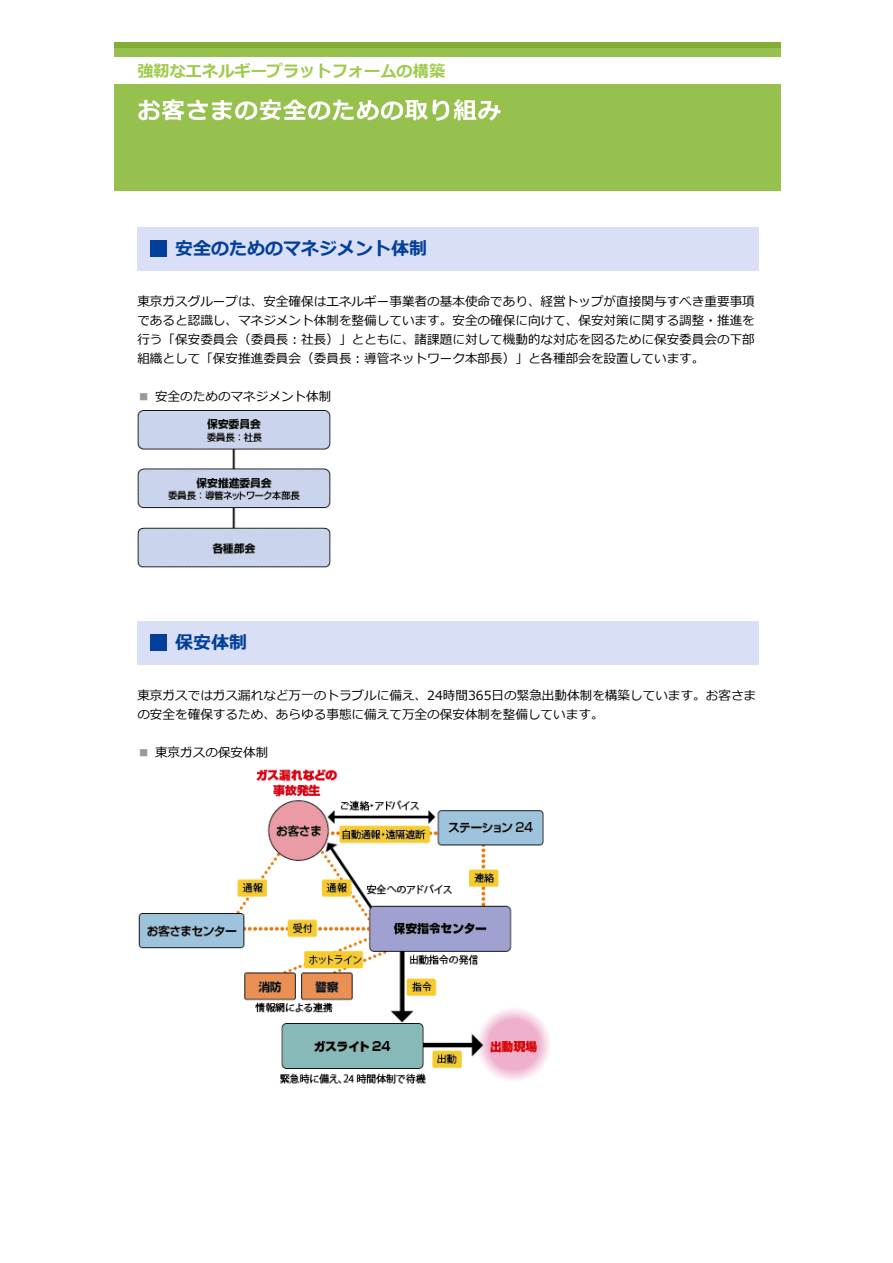
<style>
.page{position:relative;width:893px;height:1263px;background:#fff}
.page>*{position:absolute;margin:0;border:0;box-sizing:border-box;transform-origin:0 0}
.t1{font:700 18px "Meiryo";color:#023f98}
.t2{font:700 16.2px "Meiryo";color:#9ecb4c}
.t3{font:12.6px/18.9px "Meiryo";color:#000;text-align:justify}
.s1{color:#9a9a9a}
</style>
<div class="page">
<div style="left:115px;top:42px;width:666px;height:149px;background:#97c14f"></div>
<div style="left:137px;top:227px;width:621px;height:43px;background:#d9dff7"></div>
<img style="left:151px;top:241px;width:16px;height:16px">
<div style="left:137px;top:621px;width:621px;height:43px;background:#d9dff7"></div>
<img style="left:151px;top:635px;width:16px;height:16px">
<svg style="left:138px;top:99px;width:363px;height:22px"></svg>
<img style="left:137px;top:411px;width:194px;height:156px">
<img style="left:138px;top:769px;width:412px;height:315px">
<div style="left:115px;top:42px;width:666px;height:6px;background:#83ad32"></div>
<div style="left:115px;top:57px;width:666px;height:27px;background:#fff"></div>
<p class="t2" style="left:137px;top:60px;width:309px">強靭なエネルギープラットフォームの構築</p>
<h1 class="t1" style="left:175px;top:236px;width:254px">安全のためのマネジメント体制</h1>
<p class="t3" style="left:137px;top:293px;width:619px">東京ガスグループは、安全確保はエネルギー事業者の基本使命であり、経営トップが直接関与すべき重要事項であると認識し、マネジメント体制を整備しています。安全の確保に向けて、保安対策に関する調整・推進を⾏う「保安委員会（委員⻑︓社⻑）」とともに、諸課題に対して機動的な対応を図るために保安委員会の下部組織として「保安推進委員会（委員⻑︓導管ネットワーク本部⻑）」と各種部会を設置しています。</p>
<p class="t3" style="left:137px;top:387px;width:196px"><span class="s1">■</span> 安全のためのマネジメント体制</p>
<h1 class="t1" style="left:175px;top:630px;width:74px">保安体制</h1>
<p class="t3" style="left:137px;top:687px;width:620px">東京ガスではガス漏れなど万⼀のトラブルに備え、24時間365⽇の緊急出動体制を構築しています。お客さまの安全を確保するため、あらゆる事態に備えて万全の保安体制を整備しています。</p>
<p class="t3" style="left:137px;top:744px;width:133px"><span class="s1">■</span> 東京ガスの保安体制</p>
</div>
